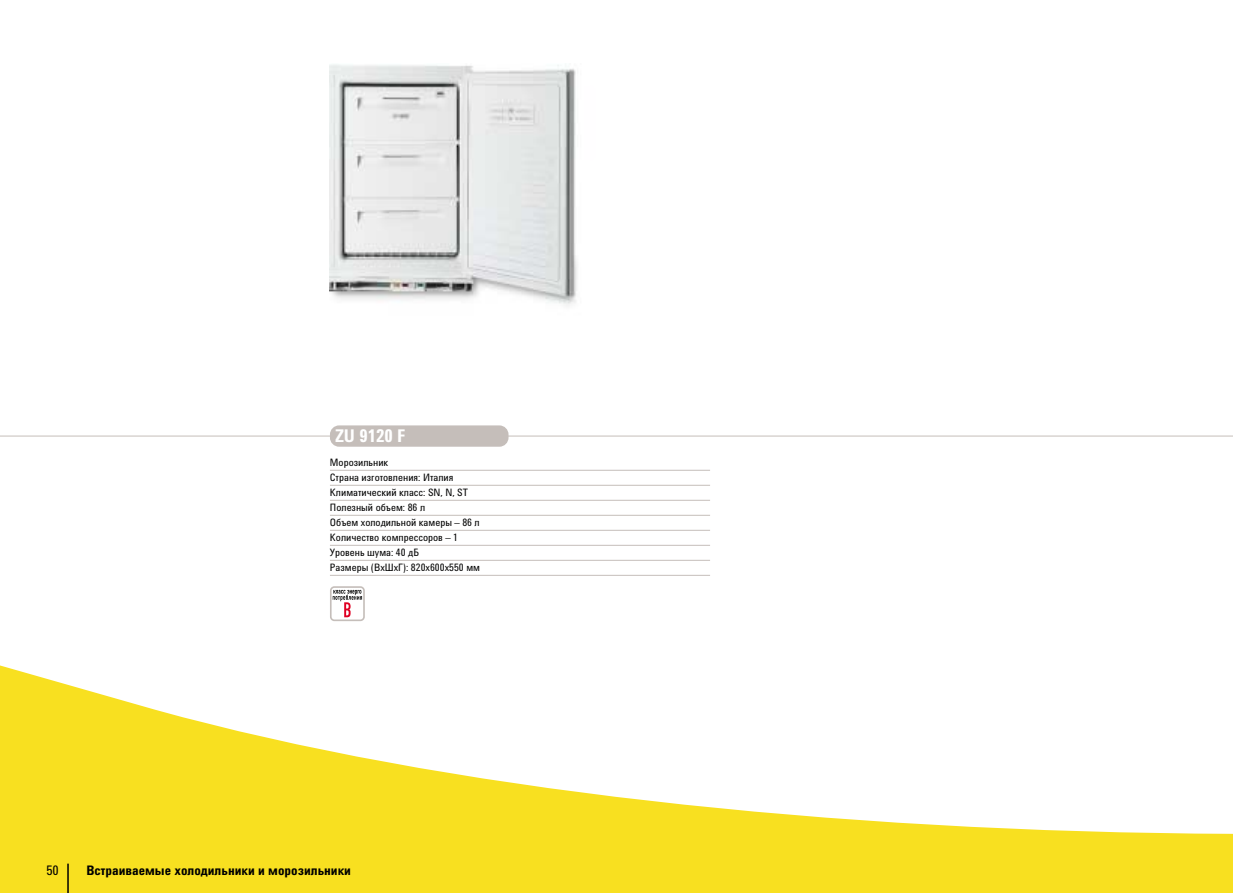
<style>
.page{position:relative;width:1233px;height:893px;background:#fff}
.page>*{position:absolute;margin:0;border:0;box-sizing:border-box;transform-origin:0 0}
.t1{font:700 condensed 18px "Utah Cyr";color:#fff}
.t2{font:700 condensed 13.5px "Utah Cyr";color:#000}
.t3{font:condensed 13.5px "Utah Cyr";color:#000}
.t4{font:condensed 10.5px/15px "Utah Cyr";color:#000}
</style>
<div class="page">
<svg style="left:0;top:665px;width:1233px;height:227px"></svg>
<hr style="left:0;top:436px;width:1233px;height:1px;background:#c5beba">
<div style="left:330px;top:425px;width:179px;height:21px;background:#c5beba;border-radius:9px"></div>
<hr style="left:330px;top:470px;width:380px;height:1px;background:#c5beba">
<hr style="left:330px;top:485px;width:380px;height:1px;background:#c5beba">
<hr style="left:330px;top:500px;width:380px;height:1px;background:#c5beba">
<hr style="left:330px;top:515px;width:380px;height:1px;background:#c5beba">
<hr style="left:330px;top:530px;width:380px;height:1px;background:#c5beba">
<hr style="left:330px;top:545px;width:380px;height:1px;background:#c5beba">
<hr style="left:330px;top:560px;width:380px;height:1px;background:#c5beba">
<hr style="left:330px;top:575px;width:380px;height:1px;background:#c5beba">
<img style="left:330px;top:64px;width:247px;height:242px">
<hr style="left:67px;top:863px;width:2px;height:29px;background:#000">
<svg style="left:330px;top:586px;width:35px;height:35px"></svg>
<h1 class="t1" style="left:335px;top:429px;width:72px">ZU 9120 F</h1>
<p class="t4" style="left:330px;top:455px;width:152px">Морозильник<br>Страна изготовления: Италия<br>Климатический класс: SN, N, ST<br>Полезный объем: 86 л<br>Объем холодильной камеры – 86 л<br>Количество компрессоров – 1<br>Уровень шума: 40 дБ<br>Размеры (ВхШхГ): 820х600х550 мм</p>
<p class="t3" style="left:46px;top:865px;width:14px">50</p>
<p class="t2" style="left:87px;top:865px;width:266px">Встраиваемые холодильники и морозильники</p>
</div>
